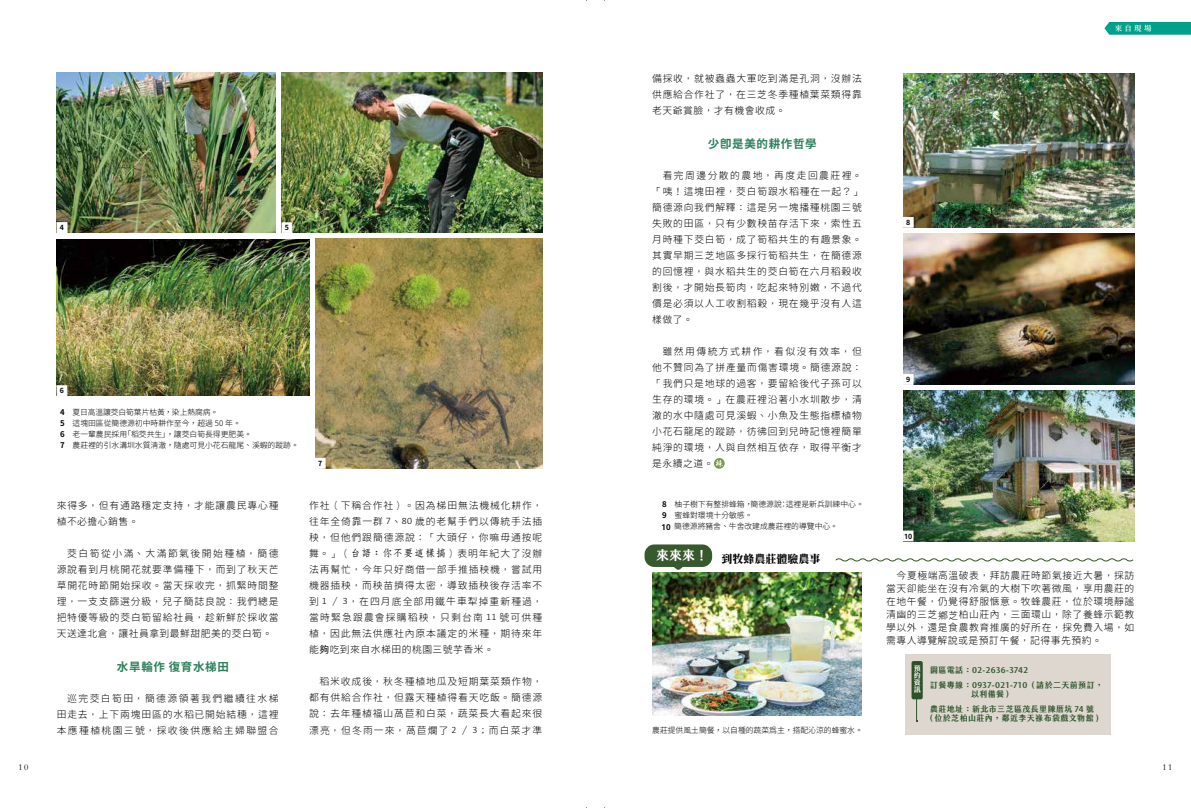
<style>
.page{position:relative;width:1191px;height:808px;background:#fff}
.page>*{position:absolute;margin:0;border:0;box-sizing:border-box;transform-origin:0 0}
.t1{font:11.5px "Gen Yo Gothic TW B";letter-spacing:.06em;color:#2b805c}
.t2{font:11px "Gen Ryu Min TW H";color:#000}
.t3{font:300 9.8px/16px "Gen Jyuu Gothic";letter-spacing:.075em;color:#000;text-align:justify}
.t4{font:9px "ST Kaiti";color:#000}
.t5{font:8px/14.7px "jf jinxuan Bold";letter-spacing:.05em;color:#2d532a}
.t6{font:7.8px/11px "Gen Yo Gothic TW L";color:#000}
.t7{font:7.8px "Gen Yo Gothic TW B";color:#000}
.t8{font:600 7.5px "Gen Ryu Min TW";color:#fff}
.t9{font:7px "Gen Yo Gothic TW B";color:#000}
.t10{font:7px/7px "jf jinxuan Bold";color:#fff;text-align:justify}
.s1{font-family:"Gen Yo Gothic TW B"}
.s2{font-family:"DF Yuan Std W3";font-weight:400}
.s3{font-family:"Calibri"}
.s4{font-family:"ID Song";font-weight:700}
.s5{font-family:"Adobe Ming Std"}
.s6{font-family:"Gen Seki Gothic TW R";font-weight:400}
.s7{font-family:"Gen Sen Rounded TW L";font-weight:400}
</style>
<div class="page">
<img style="left:903px;top:73px;width:231px;height:155px">
<img style="left:903px;top:234px;width:231px;height:150px">
<img style="left:903px;top:390px;width:231px;height:151px">
<img style="left:652px;top:573px;width:210px;height:142px">
<svg style="left:714px;top:458px;width:10px;height:11px"></svg>
<div style="left:644px;top:544px;width:68px;height:23px;background:#38592e;border-radius:10px"></div>
<svg style="left:674px;top:567px;width:9px;height:3px"></svg>
<svg style="left:835px;top:558px;width:298px;height:4px"></svg>
<div style="left:905px;top:654px;width:205px;height:80px;background:#ddd7cf"></div>
<div style="left:911px;top:661px;width:11px;height:38px;background:#2d512a;border-radius:2px"></div>
<svg style="left:916px;top:699px;width:1px;height:23px"></svg>
<svg style="left:903px;top:216px;width:11px;height:12px"></svg>
<svg style="left:903px;top:374px;width:11px;height:11px"></svg>
<svg style="left:903px;top:530px;width:11px;height:12px"></svg>
<svg style="left:1104px;top:22px;width:87px;height:13px"></svg>
<img style="left:282px;top:72px;width:260px;height:161px">
<img style="left:57px;top:239px;width:252px;height:157px">
<img style="left:315px;top:239px;width:227px;height:229px">
<img style="left:57px;top:72px;width:219px;height:161px">
<svg style="left:56px;top:222px;width:12px;height:11px"></svg>
<svg style="left:281px;top:222px;width:12px;height:11px"></svg>
<svg style="left:56px;top:385px;width:12px;height:11px"></svg>
<svg style="left:315px;top:457px;width:11px;height:12px"></svg>
<p class="t9" style="left:60px;top:224px;width:6px">4</p>
<p class="t9" style="left:285px;top:224px;width:6px">5</p>
<p class="t4" style="left:18px;top:761px;width:11px">10</p>
<p class="t9" style="left:60px;top:387px;width:6px">6</p>
<p class="t6" style="left:60px;top:407px;width:240px"><span class="s1">4</span> 夏日高溫讓茭白筍葉片枯黃，染上熱腐病。<br><span class="s1">5</span>　這塊田區從簡德源初中時耕作至今，超過 50 年。<br><span class="s1">6</span>　老一輩農民採用「稻茭共生」，讓茭白筍長得更肥美。<br><span class="s1">7</span>　農莊裡的引水溝圳水質清澈，隨處可見小花石龍尾、溪蝦的蹤跡。</p>
<p class="t9" style="left:318px;top:459px;width:6px">7</p>
<p class="t3" style="left:57px;top:497px;width:223px">來得多<span class="s2">，</span>但有通路穩定支持<span class="s2">，</span>才能讓農民專心種植不必擔心銷售<span class="s2">。</span></p>
<p class="t3" style="left:57px;top:545px;width:223px;text-indent:10px">茭白筍從小滿<span class="s2">、</span>大滿節氣後開始種植<span class="s2">，</span>簡德源說看到月桃開花就要準備種下<span class="s2">，</span>而到了秋天芒草開花時節開始採收<span class="s2">。</span>當天採收完<span class="s2">，</span>抓緊時間整理<span class="s2">，</span>一支支篩選分級<span class="s2">，</span>兒子簡誌良說<span class="s2">：</span>我們總是把特優等級的茭白筍留給社員<span class="s2">，</span>趁新鮮於採收當天送達北倉<span class="s2">，</span>讓社員拿到最鮮甜肥美的茭白筍<span class="s2">。</span></p>
<p class="t1" style="left:117px;top:660px;width:114px">水旱輪作 復育水梯田</p>
<p class="t3" style="left:57px;top:690px;width:223px;text-indent:10px">巡完茭白筍田<span class="s2">，</span>簡德源領著我們繼續往水梯田走去<span class="s2">，</span>上下兩塊田區的水稻已開始結穗<span class="s2">，</span>這裡本應種植桃園三號<span class="s2">，</span>採收後供應給主婦聯盟合</p>
<p class="t3" style="left:309px;top:497px;width:235px">作社<span class="s2">（</span>下稱合作社<span class="s2">）。</span>因為梯田無法機械化耕作<span class="s2">，</span>往年全倚靠一群 <span class="s3">7</span><span class="s2">、</span><span class="s3">80</span> 歲的老幫手們以傳統手法插秧<span class="s2">，</span>但他們跟簡德源說<span class="s2">：「</span>大頭仔<span class="s2">，</span>你嘛毋通按呢舞<span class="s2">。」（</span><span class="s4">台語：你不要這樣搞</span><span class="s2">）</span>表明年紀大了沒辦法再幫忙<span class="s2">，</span>今年只好商借一部手推插秧機<span class="s2">，</span>嘗試用機器插秧<span class="s2">，</span>而秧苗擠得太密<span class="s2">，</span>導致插秧後存活率不到 <span class="s3">1</span> <span class="s5">／</span> <span class="s3">3</span><span class="s2">，</span>在四月底全部用鐵牛車犁掉重新種過<span class="s2">，</span>當時緊急跟農會採購稻秧<span class="s2">，</span>只剩台南 <span class="s3">11</span> 號可供種植<span class="s2">，</span>因此無法供應社內原本議定的米種<span class="s2">，</span>期待來年能<span class="s6">夠</span>吃到來自水梯田的桃園三號芋香米<span class="s2">。</span></p>
<p class="t3" style="left:309px;top:673px;width:235px;text-indent:10px">稻米收成後<span class="s2">，</span>秋冬種植地瓜及短期葉菜類作物<span class="s2">，</span>都有供給合作社<span class="s2">，</span>但露天種植得看天吃飯<span class="s2">。</span>簡德源說<span class="s2">：</span>去年種植福山萵苣和白菜<span class="s2">，</span>蔬菜長大看起來很漂亮<span class="s2">，</span>但冬雨一來<span class="s2">，</span>萵苣爛了 <span class="s3">2</span> <span class="s5">／</span> <span class="s3">3</span><span class="s2">；</span>而白菜才準</p>
<p class="t3" style="left:652px;top:70px;width:211px">備採收<span class="s2">，</span>就被蟲蟲大軍吃到滿是孔洞<span class="s2">，</span>沒辦法供應給合作社了<span class="s2">，</span>在三芝冬季種植葉菜類得靠老天爺賞臉<span class="s2">，</span>才有機會收成<span class="s2">。</span></p>
<p class="t1" style="left:708px;top:137px;width:110px">少即是美的耕作哲學</p>
<p class="t3" style="left:652px;top:167px;width:211px;text-indent:10px">看完周邊分散的農地<span class="s2">，</span>再度走回農莊裡<span class="s2">。「</span>咦<span class="s2">！</span>這塊田裡<span class="s2">，</span>茭白筍跟水稻種在一起<span class="s2">？」</span>簡德源向我們解釋<span class="s2">：</span>這是另一塊播種桃園三號失敗的田區<span class="s2">，</span>只有少數秧苗存活下來<span class="s2">，</span>索性五月時種下茭白筍<span class="s2">，</span>成了筍稻共生的有趣景象<span class="s2">。</span>其實早期三芝地區多採行筍稻共生<span class="s2">，</span>在簡德源的回憶裡<span class="s2">，</span>與水稻共生的茭白筍在六月稻穀收割後<span class="s2">，</span>才開始長筍肉<span class="s2">，</span>吃起來特別嫩<span class="s2">，</span>不過代價是必須以人工收割稻穀<span class="s2">，</span>現在幾乎沒有人這樣做了<span class="s2">。</span></p>
<p class="t3" style="left:652px;top:343px;width:211px;text-indent:10px">雖然用傳統方式耕作<span class="s2">，</span>看似沒有效率<span class="s2">，</span>但他不贊同為了拼產量而傷害環境<span class="s2">。</span>簡德源說<span class="s2">：「</span>我們只是地球的過客<span class="s2">，</span>要留給後代子孫可以生存的環境<span class="s2">。」</span>在農莊裡沿著小水圳散步<span class="s2">，</span>清澈的水中隨處可見溪蝦<span class="s2">、</span>小魚及生態指標植物小花石龍尾的蹤跡<span class="s2">，</span>彷彿回到兒時記憶裡簡單純淨的環境<span class="s2">，</span>人與自然相互依存<span class="s2">，</span>取得平衡才是永續之道<span class="s2">。</span></p>
<p class="t6" style="left:662px;top:499px;width:203px"><span class="s1">8</span>　柚子樹下有整排蜂箱，簡德源說：這裡是新兵訓練中心。</p>
<p class="t6" style="left:662px;top:510px;width:92px"><span class="s1">9</span>　蜜蜂對環境十分敏感。</p>
<p class="t6" style="left:674px;top:521px;width:165px">簡德源將豬舍、牛舍改建成農莊裡的導覽中心。</p>
<p class="t7" style="left:661px;top:522px;width:11px">10</p>
<p class="t2" style="left:656px;top:553px;width:166px"><sup>來來來！</sup> 到牧蜂農莊體驗農事</p>
<p class="t6" style="left:652px;top:724px;width:212px">農莊提供風土簡餐，以自種的蔬菜為主，搭配沁涼的蜂蜜水。</p>
<p class="t8" style="left:1114px;top:24px;width:38px">來自現場</p>
<p class="t9" style="left:906px;top:218px;width:6px">8</p>
<p class="t9" style="left:906px;top:376px;width:6px">9</p>
<p class="t9" style="left:904px;top:532px;width:10px">10</p>
<p class="t3" style="left:886px;top:569px;width:250px;line-height:13px;text-indent:10px">今夏極端高溫破表<span class="s2">，</span>拜訪農莊時節氣接近大暑<span class="s2">，</span>採訪當天卻能坐在沒有冷氣的大樹下吹著微風<span class="s2">，</span>享用農莊的在地午餐<span class="s2">，</span>仍覺得舒服愜意<span class="s2">。</span>牧蜂農莊<span class="s2">，</span>位於環境靜謐清幽的三芝<span class="s7">鄉芝</span>柏山莊內<span class="s2">，</span>三面環山<span class="s2">，</span>除了養蜂示範教學以外<span class="s2">，</span>還是食農教育推廣的好所在<span class="s2">，</span>採免費入場<span class="s2">，</span>如需專人導覽解說或是預訂午餐<span class="s2">，</span>記得事先預約<span class="s2">。</span></p>
<p class="t10" style="left:913px;top:665px;width:8px">預約資訊</p>
<p class="t5" style="left:930px;top:663px;width:175px">園區電話：02-2636-3742<br>訂餐專線：0937-021-710（請於二天前預訂，</p>
<p class="t5" style="left:930px;top:687px;width:166px;text-indent:41px">以利備餐）<br>農莊地址：新北市三芝區茂長里陳厝坑 74 號</p>
<p class="t5" style="left:926px;top:711px;width:174px">（位於芝柏山莊內，鄰近李天祿布袋戲文物館 )</p>
<p class="t4" style="left:1162px;top:761px;width:11px">11</p>
</div>
